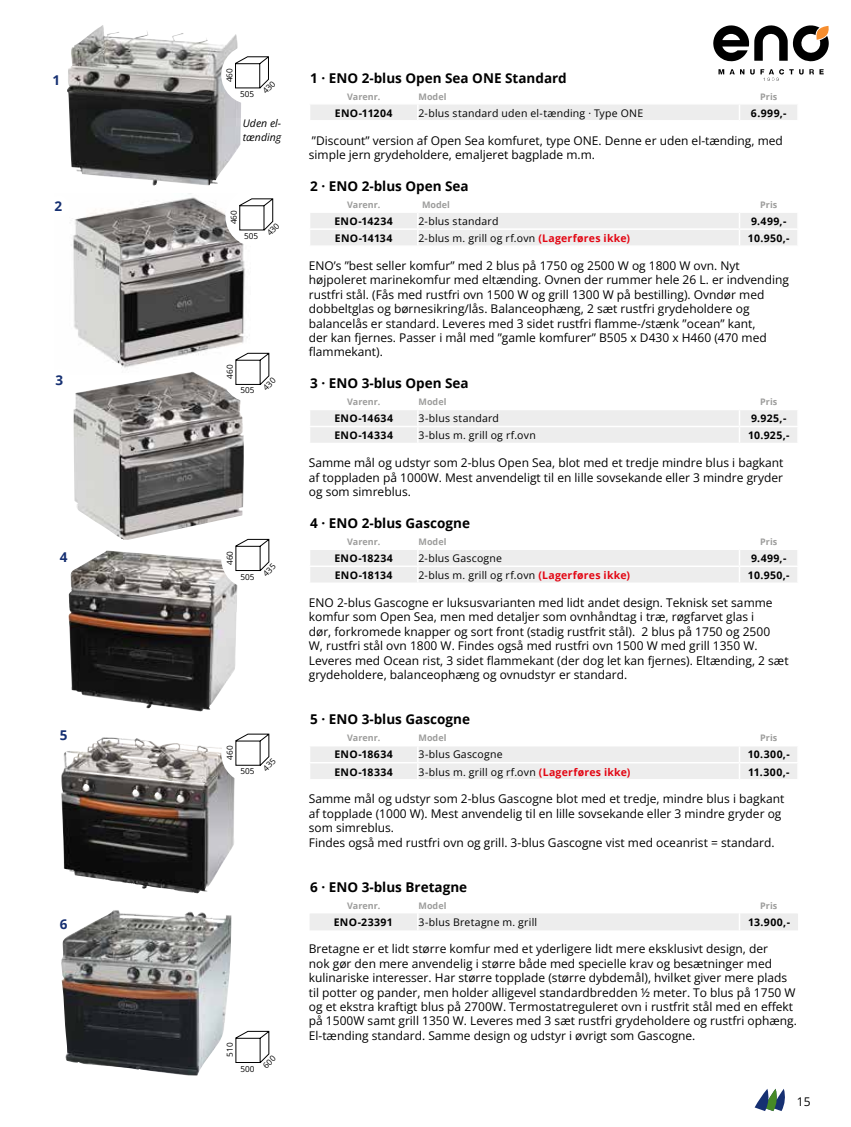
<style>
.page{position:relative;width:851px;height:1127px;background:#fff}
.page>*{position:absolute;margin:0;border:0;box-sizing:border-box;transform-origin:0 0}
.t1{font:700 13.5px "Open Sans";color:#000}
.t2{font:700 13.5px "Open Sans";color:#163072}
.t3{font:12px/14.4px "Open Sans";color:#000}
.t4{font:10.5px "Open Sans";letter-spacing:.02em;color:#000}
.t5{font:700 10.5px "Open Sans";letter-spacing:.035em;color:#000}
.t6{font:italic 10.5px/13.5px "Open Sans";color:#000}
.t7{font:700 10.5px "Open Sans";letter-spacing:.015em;color:#000}
.t8{font:700 9px "Open Sans";color:#9d9d9c}
.t9{font:8.25px "Open Sans";color:#000}
.s1{font-weight:700;color:#e30613}
</style>
<div class="page">
<img style="left:73px;top:193px;width:175px;height:179px">
<div style="left:310px;top:213px;width:487px;height:32px;background:#ededed"></div>
<div style="left:310px;top:410px;width:487px;height:33px;background:#ededed"></div>
<div style="left:310px;top:550px;width:487px;height:32px;background:#ededed"></div>
<div style="left:310px;top:747px;width:487px;height:32px;background:#ededed"></div>
<div style="left:310px;top:913px;width:488px;height:17px;background:#ededed"></div>
<img style="left:73px;top:372px;width:171px;height:168px">
<img style="left:68px;top:550px;width:169px;height:161px">
<img style="left:61px;top:737px;width:174px;height:156px">
<img style="left:67px;top:25px;width:174px;height:161px">
<img style="left:61px;top:910px;width:170px;height:165px">
<div style="left:221px;top:45px;width:59px;height:59px;background:#fff;border-radius:50%"></div>
<div style="left:221px;top:343px;width:59px;height:59px;background:#fff;border-radius:50%"></div>
<div style="left:221px;top:529px;width:59px;height:59px;background:#fff;border-radius:50%"></div>
<div style="left:221px;top:724px;width:59px;height:59px;background:#fff;border-radius:50%"></div>
<div style="left:221px;top:1021px;width:59px;height:59px;background:#fff;border-radius:50%"></div>
<div style="left:225px;top:187px;width:59px;height:59px;background:#fff;border-radius:50%"></div>
<svg style="left:754px;top:1089px;width:31px;height:22px"></svg>
<svg style="left:310px;top:25px;width:519px;height:95px"></svg>
<svg style="left:235px;top:56px;width:34px;height:33px"></svg>
<svg style="left:235px;top:353px;width:35px;height:32px"></svg>
<svg style="left:235px;top:539px;width:35px;height:32px"></svg>
<svg style="left:235px;top:733px;width:35px;height:33px"></svg>
<svg style="left:235px;top:1031px;width:35px;height:32px"></svg>
<svg style="left:239px;top:198px;width:35px;height:33px"></svg>
<p class="t2" style="left:52px;top:70px;width:9px">1</p>
<p class="t2" style="left:54px;top:197px;width:9px">2</p>
<p class="t2" style="left:55px;top:370px;width:9px">3</p>
<p class="t2" style="left:60px;top:548px;width:9px">4</p>
<p class="t2" style="left:60px;top:725px;width:9px">5</p>
<p class="t2" style="left:60px;top:914px;width:9px">6</p>
<p class="t9" style="left:224px;top:82px;width:16px;rotate:-90deg">460</p>
<p class="t9" style="left:240px;top:88px;width:16px">505</p>
<p class="t6" style="left:243px;top:116px;width:40px">Uden el&shy;tænding</p>
<p class="t9" style="left:228px;top:224px;width:16px;rotate:-90deg">460</p>
<p class="t9" style="left:244px;top:230px;width:16px">505</p>
<p class="t9" style="left:224px;top:379px;width:16px;rotate:-90deg">460</p>
<p class="t9" style="left:240px;top:385px;width:16px">505</p>
<p class="t9" style="left:224px;top:565px;width:16px;rotate:-90deg">460</p>
<p class="t9" style="left:240px;top:571px;width:16px">505</p>
<p class="t9" style="left:224px;top:759px;width:16px;rotate:-90deg">460</p>
<p class="t9" style="left:240px;top:766px;width:16px">505</p>
<p class="t9" style="left:224px;top:1057px;width:16px;rotate:-90deg">510</p>
<p class="t9" style="left:240px;top:1063px;width:16px">500</p>
<p class="t1" style="left:310px;top:68px;width:258px">1 · ENO 2-blus Open Sea ONE Standard</p>
<p class="t8" style="left:347px;top:90px;width:35px">Varenr.</p>
<p class="t8" style="left:418px;top:90px;width:29px">Model</p>
<p class="t8" style="left:760px;top:90px;width:18px">Pris</p>
<p class="t5" style="left:335px;top:105px;width:59px">ENO-11204</p>
<p class="t4" style="left:418px;top:106px;width:226px">2-blus standard uden el-tænding · Type ONE</p>
<p class="t5" style="left:750px;top:105px;width:37px">6.999,-</p>
<p class="t3" style="left:309px;top:133px;width:475px">”Discount” version af Open Sea komfuret, type ONE. Denne er uden el-tænding, med simple jern grydeholdere, emaljeret bagplade m.m.</p>
<p class="t1" style="left:310px;top:176px;width:160px">2 · ENO 2-blus Open Sea</p>
<p class="t8" style="left:347px;top:198px;width:35px">Varenr.</p>
<p class="t8" style="left:422px;top:198px;width:29px">Model</p>
<p class="t8" style="left:760px;top:198px;width:18px">Pris</p>
<p class="t5" style="left:334px;top:214px;width:60px">ENO-14234</p>
<p class="t4" style="left:418px;top:214px;width:81px">2-blus standard</p>
<p class="t5" style="left:751px;top:214px;width:37px">9.499,-</p>
<p class="t7" style="left:335px;top:231px;width:59px">ENO-14134</p>
<p class="t4" style="left:418px;top:231px;width:213px">2-blus m. grill og rf.ovn <span class="s1">(Lagerføres ikke)</span></p>
<p class="t5" style="left:747px;top:231px;width:43px">10.950,-</p>
<p class="t3" style="left:309px;top:258px;width:481px">ENO’s ”best seller komfur” med 2 blus på 1750 og 2500 W og 1800 W ovn. Nyt højpoleret marinekomfur med eltænding. Ovnen der rummer hele 26 L. er indvending rustfri stål. (Fås med rustfri ovn 1500 W og grill 1300 W på bestilling). Ovndør med dobbeltglas og børnesikring/lås. Balanceophæng, 2 sæt rustfri grydeholdere og balancelås er standard. Leveres med 3 sidet rustfri flamme-/stænk ”ocean” kant,<br>der kan fjernes. Passer i mål med ”gamle komfurer” B505 x D430 x H460 (470 med flammekant).</p>
<p class="t1" style="left:310px;top:374px;width:160px">3 · ENO 3-blus Open Sea</p>
<p class="t8" style="left:347px;top:396px;width:35px">Varenr.</p>
<p class="t8" style="left:418px;top:396px;width:29px">Model</p>
<p class="t8" style="left:760px;top:396px;width:18px">Pris</p>
<p class="t5" style="left:334px;top:411px;width:60px">ENO-14634</p>
<p class="t4" style="left:418px;top:411px;width:82px">3-blus standard</p>
<p class="t5" style="left:751px;top:411px;width:37px">9.925,-</p>
<p class="t5" style="left:334px;top:428px;width:60px">ENO-14334</p>
<p class="t4" style="left:418px;top:428px;width:119px">3-blus m. grill og rf.ovn</p>
<p class="t5" style="left:747px;top:428px;width:43px">10.925,-</p>
<p class="t3" style="left:309px;top:455px;width:476px;text-align:justify">Samme mål og udstyr som 2-blus Open Sea, blot med et tredje mindre blus i bagkant af toppladen på 1000W. Mest anvendeligt til en lille sovsekande eller 3 mindre gryder og som simreblus.</p>
<p class="t1" style="left:310px;top:513px;width:161px">4 · ENO 2-blus Gascogne</p>
<p class="t8" style="left:347px;top:535px;width:35px">Varenr.</p>
<p class="t8" style="left:418px;top:535px;width:29px">Model</p>
<p class="t8" style="left:760px;top:535px;width:18px">Pris</p>
<p class="t5" style="left:334px;top:551px;width:60px">ENO-18234</p>
<p class="t4" style="left:418px;top:551px;width:85px">2-blus Gascogne</p>
<p class="t5" style="left:751px;top:551px;width:37px">9.499,-</p>
<p class="t5" style="left:335px;top:568px;width:59px">ENO-18134</p>
<p class="t4" style="left:418px;top:568px;width:213px">2-blus m. grill og rf.ovn <span class="s1">(Lagerføres ikke)</span></p>
<p class="t5" style="left:747px;top:568px;width:43px">10.950,-</p>
<p class="t3" style="left:309px;top:595px;width:481px">ENO 2-blus Gascogne er luksusvarianten med lidt andet design. Teknisk set samme komfur som Open Sea, men med detaljer som ovnhåndtag i træ, røgfarvet glas i<br>dør, forkromede knapper og sort front (stadig rustfrit stål). 2 blus på 1750 og 2500<br>W, rustfri stål ovn 1800 W. Findes også med rustfri ovn 1500 W med grill 1350 W.<br>Leveres med Ocean rist, 3 sidet flammekant (der dog let kan fjernes). Eltænding, 2 sæt grydeholdere, balanceophæng og ovnudstyr er standard.</p>
<p class="t1" style="left:310px;top:710px;width:161px">5 · ENO 3-blus Gascogne</p>
<p class="t8" style="left:347px;top:732px;width:35px">Varenr.</p>
<p class="t8" style="left:418px;top:732px;width:29px">Model</p>
<p class="t8" style="left:760px;top:732px;width:18px">Pris</p>
<p class="t5" style="left:334px;top:747px;width:60px">ENO-18634</p>
<p class="t4" style="left:418px;top:747px;width:85px">3-blus Gascogne</p>
<p class="t5" style="left:747px;top:747px;width:43px">10.300,-</p>
<p class="t5" style="left:334px;top:764px;width:60px">ENO-18334</p>
<p class="t4" style="left:418px;top:764px;width:213px">3-blus m. grill og rf.ovn <span class="s1">(Lagerføres ikke)</span></p>
<p class="t5" style="left:748px;top:764px;width:43px">11.300,-</p>
<p class="t3" style="left:309px;top:791px;width:477px">Samme mål og udstyr som 2-blus Gascogne blot med et tredje, mindre blus i bagkant af topplade (1000 W). Mest anvendelig til en lille sovsekande eller 3 mindre gryder og som simreblus.<br>Findes også med rustfri ovn og grill. 3-blus Gascogne vist med oceanrist = standard.</p>
<p class="t1" style="left:310px;top:878px;width:158px">6 · ENO 3-blus Bretagne</p>
<p class="t8" style="left:347px;top:899px;width:35px">Varenr.</p>
<p class="t8" style="left:418px;top:899px;width:29px">Model</p>
<p class="t8" style="left:760px;top:899px;width:18px">Pris</p>
<p class="t5" style="left:334px;top:915px;width:61px">ENO-23391</p>
<p class="t4" style="left:418px;top:915px;width:120px">3-blus Bretagne m. grill</p>
<p class="t5" style="left:748px;top:915px;width:43px">13.900,-</p>
<p class="t3" style="left:309px;top:941px;width:489px">Bretagne er et lidt større komfur med et yderligere lidt mere eksklusivt design, der<br>nok gør den mere anvendelig i større både med specielle krav og besætninger med kulinariske interesser. Har større topplade (større dybdemål), hvilket giver mere plads til potter og pander, men holder alligevel standardbredden ½ meter. To blus på 1750 W og et ekstra kraftigt blus på 2700W. Termostatreguleret ovn i rustfrit stål med en effekt på 1500W samt grill 1350 W. Leveres med 3 sæt rustfri grydeholdere og rustfri ophæng.<br>El-tænding standard. Samme design og udstyr i øvrigt som Gascogne.</p>
<p class="t3" style="left:796px;top:1094px;width:15px">15</p>
</div>
